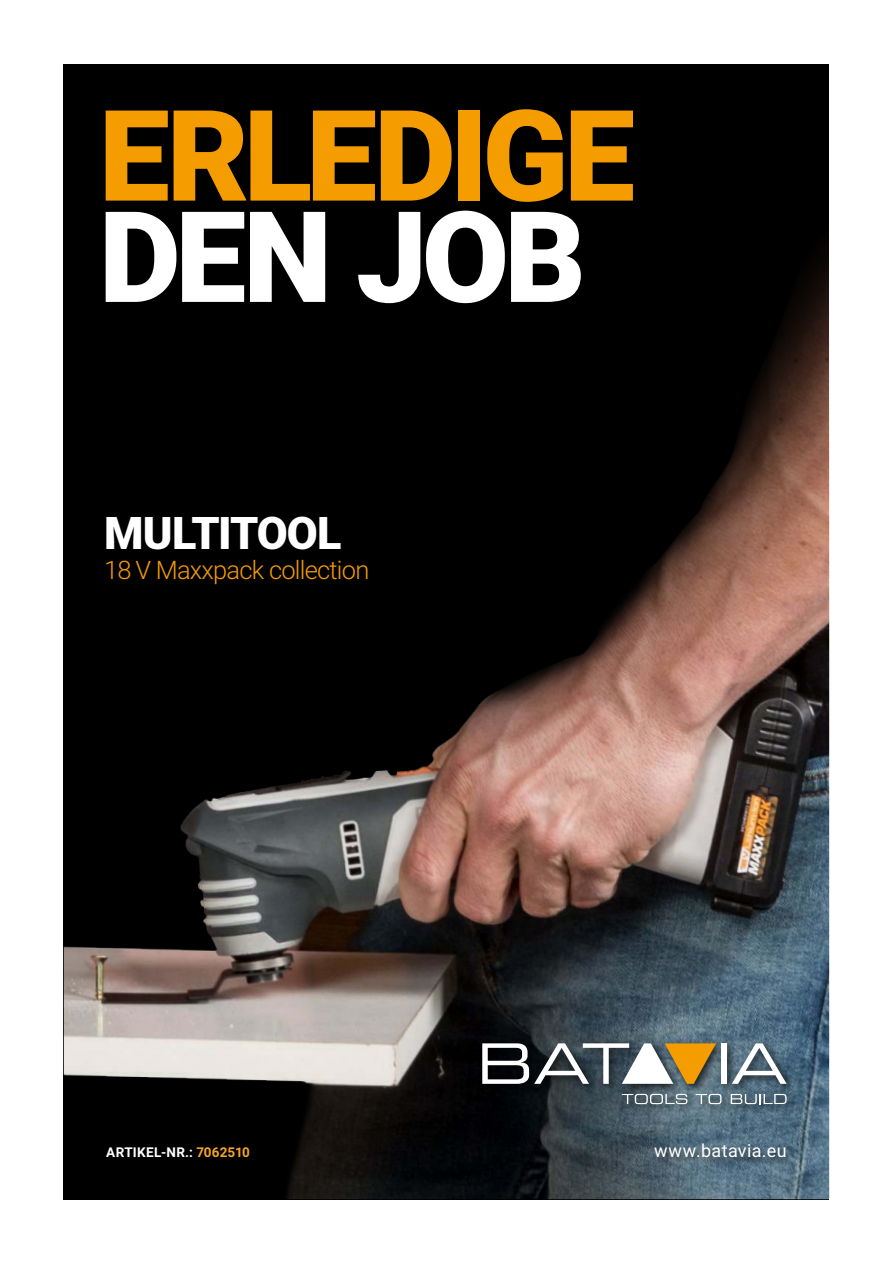
<style>
.page{position:relative;width:893px;height:1263px;background:#fff}
.page>*{position:absolute;margin:0;border:0;box-sizing:border-box;transform-origin:0 0}
.t1{font:900 126.6px "Roboto";letter-spacing:-.045em;color:#f59c00}
.t2{font:900 126.6px "Roboto";letter-spacing:-.04em;color:#fff}
.t3{font:900 45px "Roboto";letter-spacing:-.03em;color:#fff}
.t4{font:300 25.5px "Roboto";letter-spacing:-.03em;color:#f59c00}
.t5{font:18px "Roboto";letter-spacing:.02em;color:#fff}
.t6{font:700 13.5px "Roboto";letter-spacing:.015em;color:#fff}
.s1{color:#f7a623}
</style>
<div class="page">
<img style="left:64px;top:64px;width:765px;height:1135px">
<div style="left:650px;top:1139px;width:146px;height:29px;background:#000;opacity:.75"></div>
<div style="left:102px;top:1142px;width:158px;height:26px;background:#000"></div>
<div style="left:477px;top:1038px;width:321px;height:77px;background:#000;opacity:.75"></div>
<div style="left:721px;top:1043px;width:6px;height:41px;background:#fff"></div>
<svg style="left:732px;top:1043px;width:55px;height:41px"></svg>
<svg style="left:482px;top:1043px;width:234px;height:41px"></svg>
<svg style="left:622px;top:1094px;width:65px;height:10px"></svg>
<svg style="left:696px;top:1094px;width:25px;height:10px"></svg>
<svg style="left:731px;top:1094px;width:56px;height:10px"></svg>
<h1 class="t1" style="left:99px;top:83px;width:538px">ERLEDIGE</h1>
<h1 class="t2" style="left:99px;top:184px;width:489px">DEN JOB</h1>
<h2 class="t3" style="left:104px;top:507px;width:239px">MULTITOOL</h2>
<p class="t4" style="left:104px;top:552px;width:267px">18 V Maxxpack collection</p>
<p class="t6" style="left:106px;top:1146px;width:145px">ARTIKEL-NR.: <span class="s1">7062510</span></p>
<p class="t5" style="left:654px;top:1142px;width:134px">www.batavia.eu</p>
</div>
